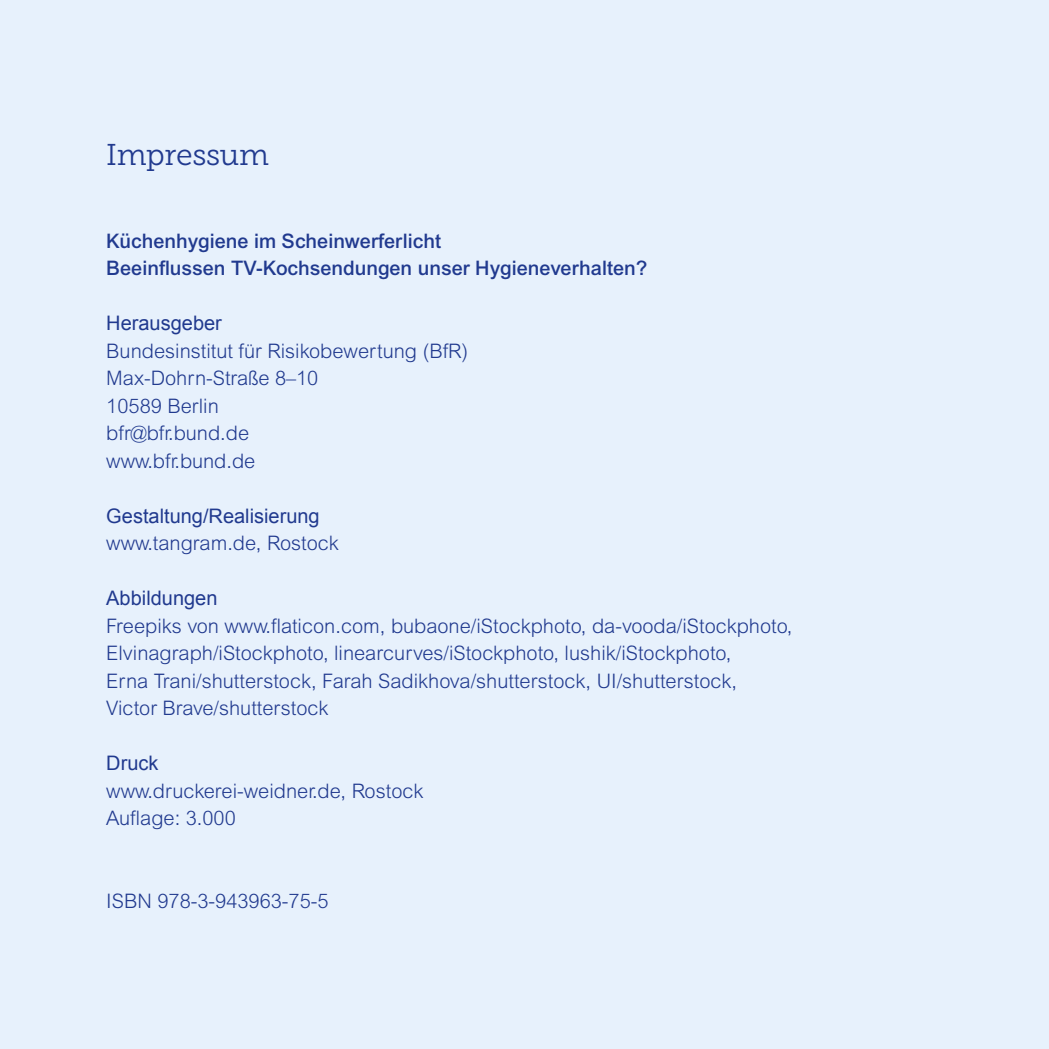
<style>
.page{position:relative;width:1049px;height:1049px;background:#e7f1fc}
.page>*{position:absolute;margin:0;border:0;box-sizing:border-box;transform-origin:0 0}
.t1{font:30px "Museo Slab 300";letter-spacing:-.01em;color:#213a8f}
.t2{font:300 20px/27.5px "Arial MT Pro";color:#213a8f}
.t3{font:500 20px/27.5px "Arial MT Pro";color:#213a8f}
.t4{font:20px "Arial";color:#213a8f}
</style>
<div class="page">
<h1 class="t1" style="left:106px;top:138px;width:164px">Impressum</h1>
<p class="t3" style="left:106px;top:227px;width:543px">Küchenhygiene im Scheinwerferlicht<br>Beeinflussen TV-Kochsendungen unser Hygieneverhalten?</p>
<p class="t4" style="left:106px;top:310px;width:117px">Herausgeber</p>
<p class="t2" style="left:106px;top:337px;width:363px">Bundesinstitut für Risikobewertung (BfR)<br>Max-Dohrn-Straße 8–10<br>10589 Berlin<br>bfr@bfr.bund.de<br>www.bfr.bund.de</p>
<p class="t4" style="left:106px;top:502px;width:215px">Gestaltung/Realisierung</p>
<p class="t2" style="left:106px;top:530px;width:234px">www.tangram.de, Rostock</p>
<p class="t4" style="left:106px;top:585px;width:113px">Abbildungen</p>
<p class="t2" style="left:106px;top:612px;width:688px">Freepiks von www.flaticon.com, bubaone/iStockphoto, da-vooda/iStockphoto, Elvinagraph/iStockphoto, linearcurves/iStockphoto, lushik/iStockphoto,<br>Erna Trani/shutterstock, Farah Sadikhova/shutterstock, UI/shutterstock, Victor Brave/shutterstock</p>
<p class="t4" style="left:106px;top:750px;width:54px">Druck</p>
<p class="t2" style="left:106px;top:777px;width:319px">www.druckerei-weidner.de, Rostock<br>Auflage: 3.000</p>
<p class="t2" style="left:106px;top:887px;width:224px">ISBN 978-3-943963-75-5</p>
</div>
